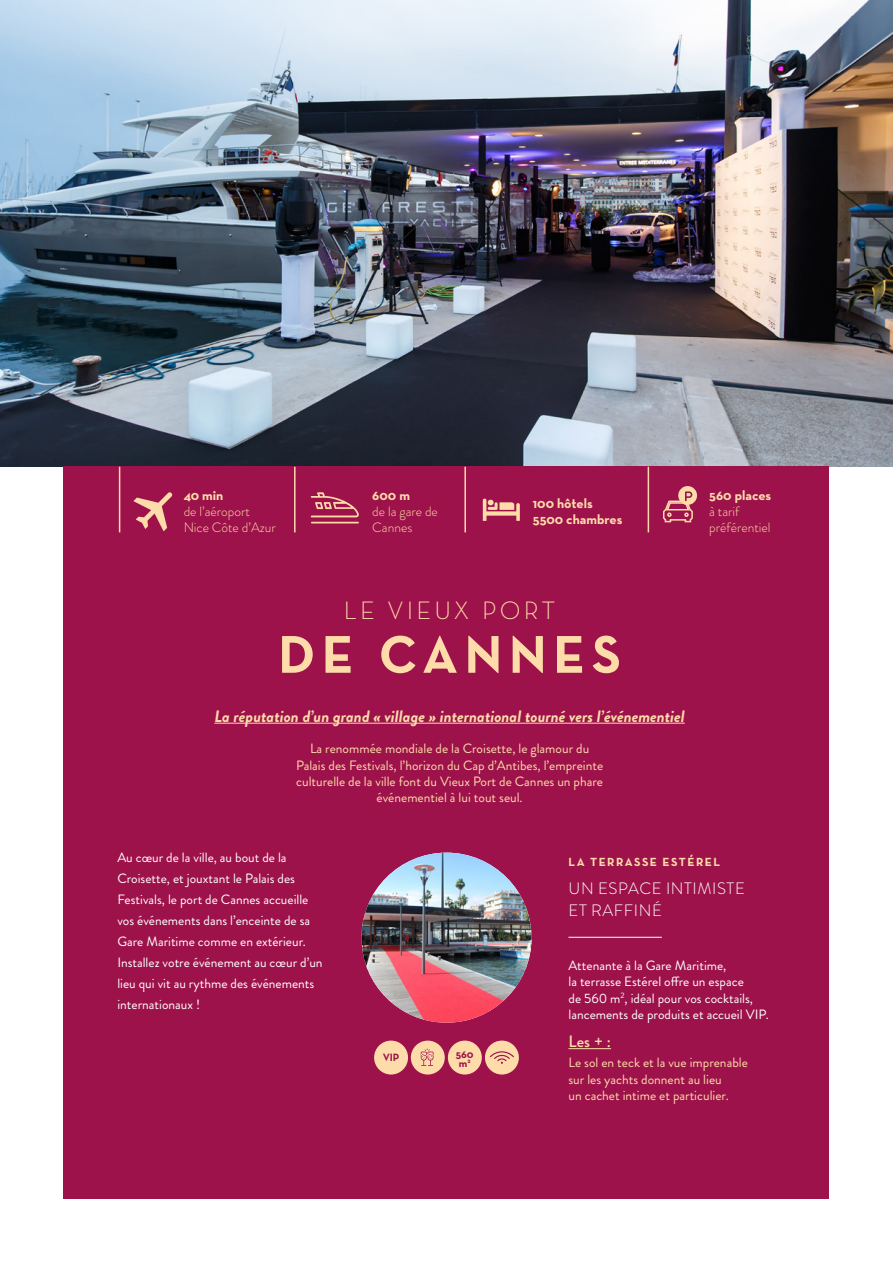
<style>
.page{position:relative;width:893px;height:1263px;background:#fff}
.page>*{position:absolute;margin:0;border:0;box-sizing:border-box;transform-origin:0 0}
.t1{font:700 54px "Neutra Text";letter-spacing:.12em;color:#fddcaa}
.t2{font:300 25.65px "Neutra Text";letter-spacing:.12em;color:#fddcaa}
.t3{font:italic 700 16.5px "Brandon Grotesque";color:#fddcaa}
.t4{font:300 16.5px/21.6px "Brandon Grotesque";letter-spacing:.035em;color:#fff}
.t5{font:500 16.5px "Brandon Grotesque";color:#fddcaa}
.t6{font:13.5px/21px "Brandon Grotesque";color:#fff}
.t7{font:13.5px/16.2px "Brandon Grotesque";color:#fddcaa;text-align:center}
.t8{font:300 13.5px/16.2px "Brandon Grotesque";color:#fddcaa}
.t9{font:700 13.5px/16.2px "Neutra Text";color:#fddcaa}
.t10{font:700 12px "Neutra Text";letter-spacing:.12em;color:#fddcaa}
.t11{font:700 10.8px "Neutra Text";color:#9e124b}
</style>
<div class="page">
<img style="left:0;top:0;width:893px;height:467px">
<div style="left:64px;top:467px;width:765px;height:732px;background:#9e124b"></div>
<hr style="left:214px;top:723px;width:471px;height:1px;background:#fddcaa">
<hr style="left:568px;top:937px;width:94px;height:1px;background:#fff">
<hr style="left:568px;top:1048px;width:43px;height:1px;background:#fddcaa">
<div style="left:448px;top:1040px;width:34px;height:34px;background:#fddcaa;border-radius:50%"></div>
<div style="left:411px;top:1040px;width:34px;height:34px;background:#fddcaa;border-radius:50%"></div>
<svg style="left:421px;top:1048px;width:13px;height:18px"></svg>
<div style="left:374px;top:1040px;width:34px;height:34px;background:#fddcaa;border-radius:50%"></div>
<svg style="left:133px;top:492px;width:40px;height:39px"></svg>
<hr style="left:294px;top:467px;width:2px;height:65px;background:#fddcaa">
<hr style="left:119px;top:467px;width:1px;height:65px;background:#fddcaa">
<hr style="left:648px;top:467px;width:1px;height:65px;background:#fddcaa">
<hr style="left:464px;top:467px;width:2px;height:65px;background:#fddcaa">
<svg style="left:663px;top:486px;width:34px;height:37px"></svg>
<svg style="left:311px;top:492px;width:48px;height:25px"></svg>
<hr style="left:311px;top:522px;width:48px;height:1px;background:#fddcaa">
<svg style="left:483px;top:499px;width:37px;height:22px"></svg>
<img style="left:361px;top:853px;width:170px;height:170px;border-radius:85px">
<div style="left:485px;top:1040px;width:34px;height:34px;background:#fddcaa;border-radius:50%"></div>
<svg style="left:490px;top:1051px;width:24px;height:13px"></svg>
<p class="t9" style="left:184px;top:487px;width:41px">40 min</p>
<p class="t8" style="left:184px;top:503px;width:94px">de l’aéroport<br>Nice Côte d’Azur</p>
<p class="t9" style="left:372px;top:487px;width:39px">600 m</p>
<p class="t8" style="left:372px;top:503px;width:67px">de la gare de<br>Cannes</p>
<p class="t9" style="left:533px;top:495px;width:91px">100 hôtels<br>5500 chambres</p>
<p class="t9" style="left:709px;top:487px;width:63px">560 places</p>
<p class="t8" style="left:709px;top:503px;width:63px">à tarif préférentiel</p>
<h2 class="t2" style="left:344px;top:594px;width:213px">LE VIEUX PORT</h2>
<h1 class="t1" style="left:278px;top:621px;width:344px">DE CANNES</h1>
<p class="t3" style="left:214px;top:704px;width:472px">La réputation d’un grand « village » international tourné vers l’événementiel</p>
<p class="t7" style="left:296px;top:741px;width:309px">La renommée mondiale de la Croisette, le glamour du Palais des Festivals, l’horizon du Cap d’Antibes, l’empreinte culturelle de la ville font du Vieux Port de Cannes un phare événementiel à lui tout seul.</p>
<p class="t6" style="left:117px;top:847px;width:207px">Au cœur de la ville, au bout de la Croisette, et jouxtant le Palais des Festivals, le port de Cannes accueille vos événements dans l’enceinte de sa Gare Maritime comme en extérieur.<br>Installez votre événement au cœur d’un lieu qui vit au rythme des événements internationaux !</p>
<p class="t10" style="left:568px;top:854px;width:153px">LA TERRASSE ESTÉREL</p>
<p class="t4" style="left:569px;top:877px;width:178px">UN ESPACE INTIMISTE<br>ET RAFFINÉ</p>
<p class="t6" style="left:568px;top:957px;width:202px;line-height:16.2px">Attenante à la Gare Maritime,<br>la terrasse Estérel offre un espace<br>de 560 m<sup>2</sup>, idéal pour vos cocktails, lancements de produits et accueil VIP.</p>
<p class="t5" style="left:568px;top:1030px;width:44px">Les + :</p>
<p class="t7" style="left:568px;top:1055px;width:181px;text-align:left">Le sol en teck et la vue imprenable sur les yachts donnent au lieu<br>un cachet intime et particulier.</p>
<p class="t11" style="left:456px;top:1047px;width:19px">560</p>
<p class="t11" style="left:383px;top:1050px;width:18px">VIP</p>
<p class="t11" style="left:459px;top:1056px;width:13px">m<sup>2</sup></p>
</div>
